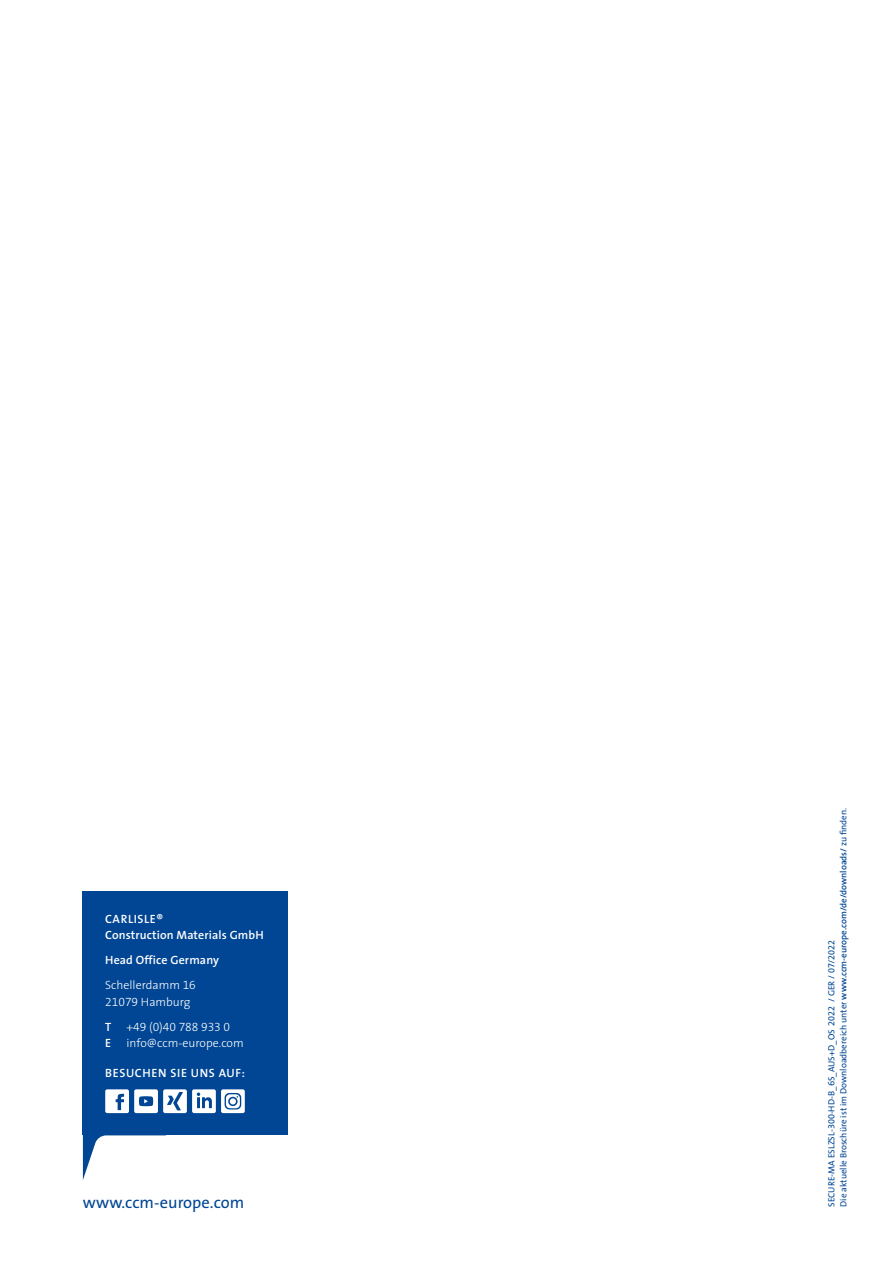
<style>
.page{position:relative;width:893px;height:1263px;background:#fff}
.page>*{position:absolute;margin:0;border:0;box-sizing:border-box;transform-origin:0 0}
.t1{font:16.5px "The Sans";color:#014694}
.t2{font:600 12px/16.5px "The Sans";letter-spacing:.01em;color:#fff}
.t3{font:300 12px/25px "The Sans";color:#fff}
.t4{font:600 12px "The Sans";letter-spacing:.05em;color:#fff}
.t5{font:12px "The Sans Light Expert";color:#fff}
.t6{font:9px/12px "The Sans";color:#014694}
.s1{font-weight:300}
.s2{font-family:"The Sans Light Expert";font-weight:400}
.s3{font-weight:600}
.s4{font-family:"The Sans";font-weight:300}
.s5{font-family:"The Sans Expert"}
</style>
<div class="page">
<div style="left:83px;top:891px;width:205px;height:244px;background:#014694"></div>
<svg style="left:105px;top:1089px;width:140px;height:24px"></svg>
<svg style="left:83px;top:1135px;width:83px;height:45px"></svg>
<h2 class="t2" style="left:105px;top:910px;width:160px">CARLISLE®<br>Construction Materials GmbH</h2>
<h2 class="t2" style="left:105px;top:947px;width:115px;line-height:25px">Head Office Germany<br><span class="s1">Schellerdamm</span> <span class="s2">16</span></h2>
<h2 class="t3" style="left:105px;top:988px;width:87px"><span class="s2">21079</span> Hamburg<br><span class="s3">T</span></h2>
<h2 class="t5" style="left:127px;top:1016px;width:105px"><span class="s4">+</span>49 (0)40 788 933 0</h2>
<h2 class="t2" style="left:105px;top:1034px;width:7px">E</h2>
<h2 class="t3" style="left:127px;top:1030px;width:119px">info@ccm-europe.com</h2>
<h2 class="t4" style="left:105px;top:1063px;width:141px">BESUCHEN SIE UNS AUF:</h2>
<h1 class="t1" style="left:83px;top:1188px;width:163px">www.ccm-europe.com</h1>
<p class="t6" style="left:825px;top:1207px;width:401px;rotate:-90deg">SECURE-MA ESLZSL-<span class="s5">300</span>-HD-B_6S_AUS+D_OS <span class="s5">2022</span> / GER / <span class="s5">07/2022<br></span>Die aktuelle Broschüre ist im Downloadbereich unter <span class="s3">www.ccm-europe.com/de/downloads/</span> zu finden.</p>
</div>
